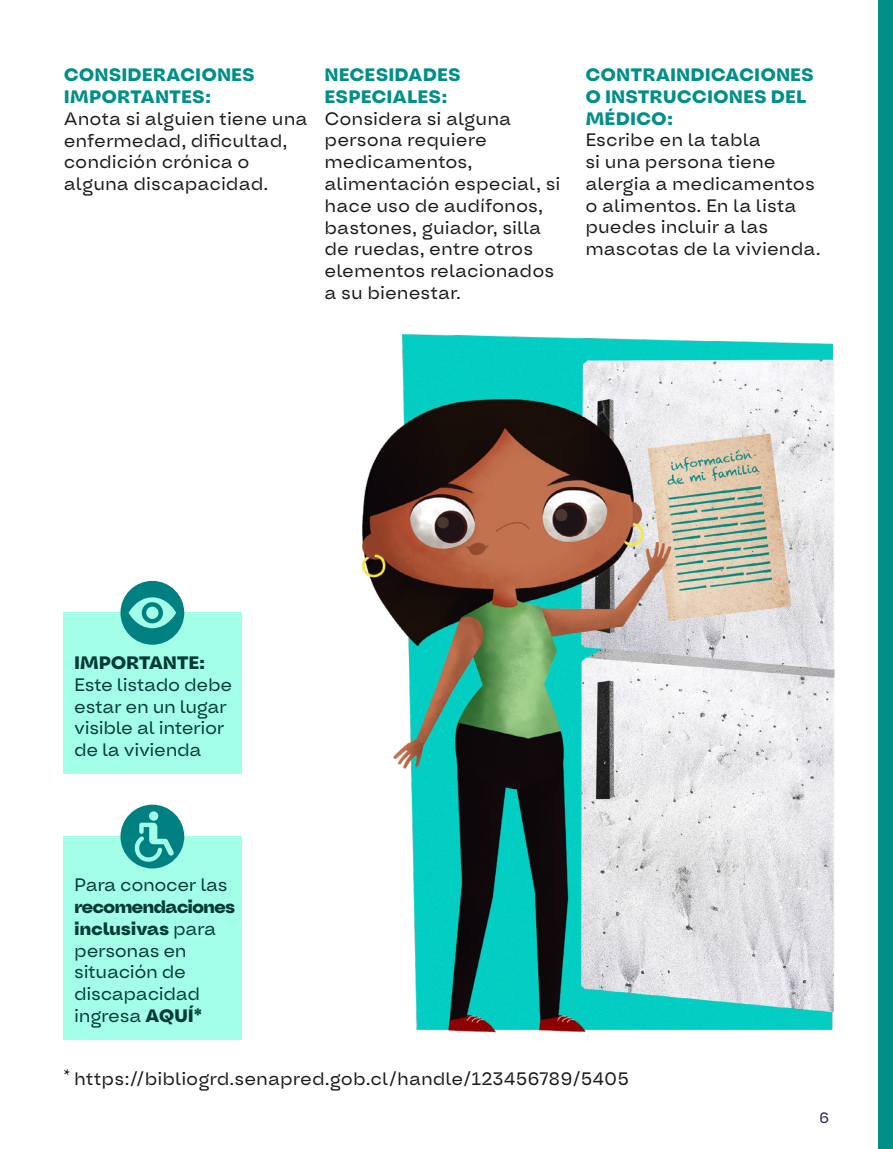
<style>
.page{position:relative;width:893px;height:1149px;background:#fff}
.page>*{position:absolute;margin:0;border:0;box-sizing:border-box;transform-origin:0 0}
.t1{font:18px/21.8px "Oddval";color:#191919}
.t2{font:18px/21.8px "Oddval";letter-spacing:-.02em;color:#003937}
.t3{font:700 18px/21.8px "Oddval";color:#008f89}
.t4{font:700 18px "Oddval";letter-spacing:-.02em;color:#003937}
.t5{font:18px "Minion Pro";color:#000}
.t6{font:15px "Oddval";color:#28295f}
.s1{font-weight:700}
</style>
<div class="page">
<div style="left:878px;top:0;width:15px;height:1148px;background:#008f89"></div>
<img style="left:361px;top:334px;width:474px;height:699px">
<div style="left:64px;top:612px;width:178px;height:161px;background:#a3ffe8"></div>
<div style="left:64px;top:836px;width:178px;height:203px;background:#a3ffe8"></div>
<div style="left:120px;top:580px;width:64px;height:64px;background:#008080;border-radius:50%"></div>
<svg style="left:129px;top:597px;width:47px;height:31px"></svg>
<div style="left:142px;top:602px;width:21px;height:21px;background:#008080;border-radius:50%"></div>
<div style="left:146px;top:606px;width:13px;height:12px;background:#a3ffe8;border-radius:50%"></div>
<div style="left:120px;top:804px;width:64px;height:64px;background:#008080;border-radius:50%"></div>
<svg style="left:134px;top:822px;width:40px;height:39px"></svg>
<div style="left:149px;top:811px;width:9px;height:9px;background:#a3ffe8;border-radius:50%"></div>
<p class="t3" style="left:64px;top:65px;width:193px">CONSIDERACIONES<br>IMPORTANTES:</p>
<p class="t1" style="left:64px;top:108px;width:245px">Anota si alguien tiene una enfermedad, dificultad, condición crónica o alguna discapacidad.</p>
<p class="t3" style="left:325px;top:65px;width:138px">NECESIDADES<br>ESPECIALES:</p>
<p class="t1" style="left:325px;top:108px;width:237px">Considera si alguna persona requiere medicamentos, alimentación especial, si hace uso de audífonos, bastones, guiador, silla de ruedas, entre otros elementos relacionados a su bienestar.</p>
<p class="t3" style="left:585px;top:64px;width:230px">CONTRAINDICACIONES<br>O INSTRUCCIONES DEL<br>MÉDICO:</p>
<p class="t1" style="left:585px;top:130px;width:237px">Escribe en la tabla<br>si una persona tiene alergia a medicamentos o alimentos. En la lista puedes incluir a las mascotas de la vivienda.</p>
<p class="t4" style="left:74px;top:651px;width:133px">IMPORTANTE:</p>
<p class="t2" style="left:74px;top:674px;width:160px">Este listado debe estar en un lugar visible al interior de la vivienda</p>
<p class="t2" style="left:74px;top:874px;width:155px">Para conocer las</p>
<p class="t2" style="left:74px;top:896px;width:163px"><span class="s1">recomendaciones inclusivas</span> para personas en situación de discapacidad ingresa <span class="s1">AQUÍ*</span></p>
<p class="t5" style="left:64px;top:1062px;width:9px">*</p>
<p class="t1" style="left:74px;top:1068px;width:556px">https://bibliogrd.senapred.gob.cl/handle/123456789/5405</p>
<p class="t6" style="left:819px;top:1107px;width:12px">6</p>
</div>
